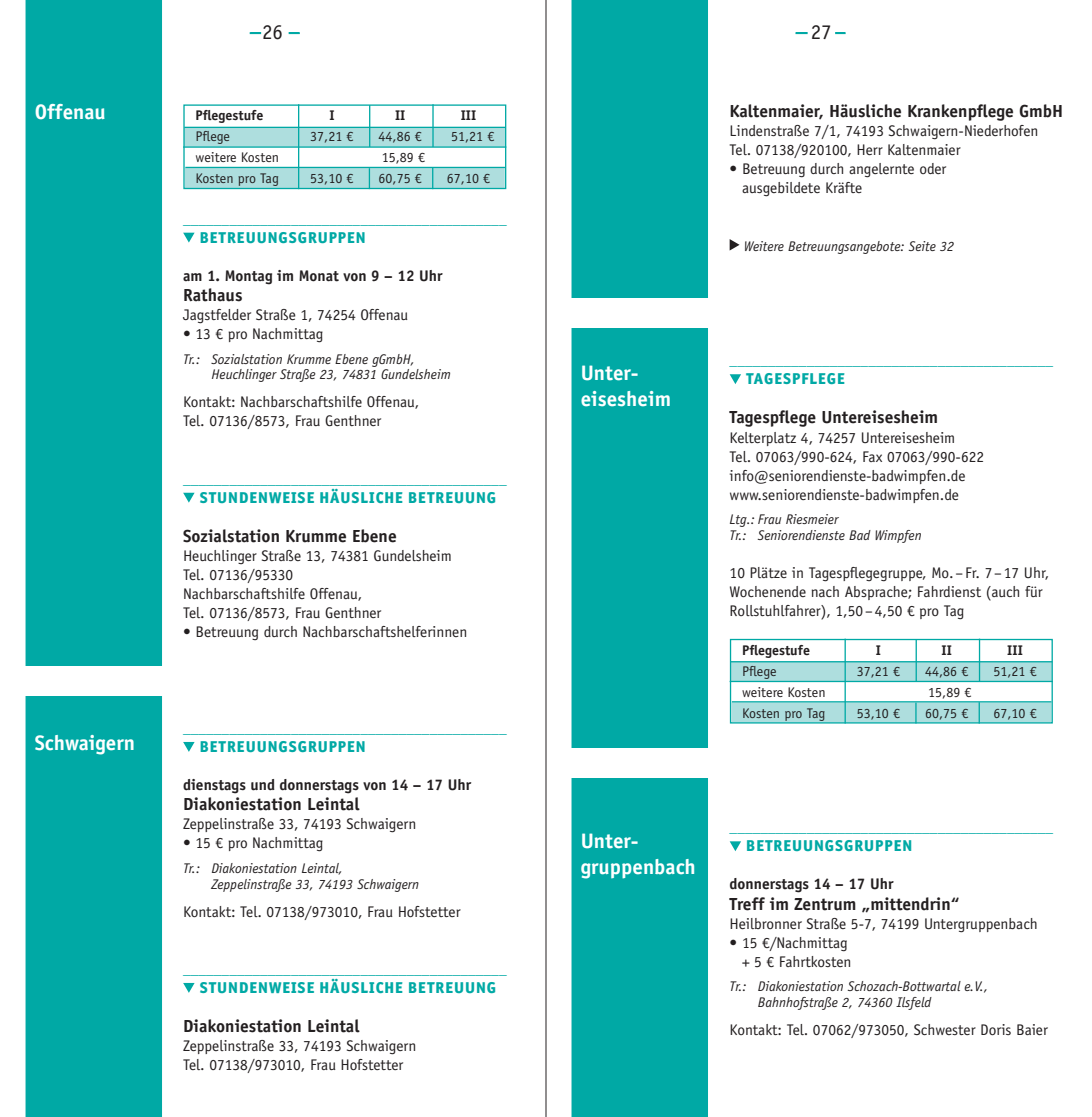
<style>
.page{position:relative;width:1092px;height:1117px;background:#fff}
.page>*{position:absolute;margin:0;border:0;box-sizing:border-box;transform-origin:0 0}
.t1{font:700 21px/26.2px "Officina Sans Std";color:#fff}
.t2{font:21px "Officina Sans Std";color:#231f20}
.t3{font:700 17.5px "Officina Sans Std";color:#231f20}
.t4{font:800 15.75px "Officina San ITC";letter-spacing:.06em;color:#00a9a5}
.t5{font:15.4px/19.1px "Officina Sans Std";color:#231f20}
.t6{font:15.4px "Officina Sans Std";color:#00a9a5}
.t7{font:700 15.4px "Officina Sans Std";color:#231f20}
.t8{font:italic 14px/15.8px "Officina Sans Std";color:#231f20}
.t9{font:14px "Officina Sans Std";color:#231f20}
.t10{font:700 14px "Officina Sans Std";color:#231f20}
</style>
<div class="page">
<div style="left:730px;top:661px;width:321px;height:20px;background:#aedede;border:1px solid #aedede"></div>
<div style="left:731px;top:702px;width:320px;height:20px;background:#aedede;border:1px solid #aedede"></div>
<div style="left:729px;top:638px;width:323px;height:85px;border:1px solid #00a9a5"></div>
<hr style="left:730px;top:661px;width:322px;height:1px;background:#00a9a5">
<hr style="left:729px;top:680px;width:323px;height:2px;background:#00a9a5">
<hr style="left:731px;top:701px;width:320px;height:1px;background:#00a9a5">
<hr style="left:915px;top:639px;width:1px;height:42px;background:#00a9a5">
<hr style="left:978px;top:638px;width:2px;height:43px;background:#00a9a5">
<svg style="left:915px;top:702px;width:1px;height:21px"></svg>
<svg style="left:978px;top:702px;width:1px;height:21px"></svg>
<hr style="left:844px;top:638px;width:1px;height:85px;background:#00a9a5">
<div style="left:184px;top:127px;width:321px;height:20px;background:#aedede"></div>
<div style="left:185px;top:168px;width:319px;height:20px;background:#aedede;border:1px solid #aedede"></div>
<div style="left:183px;top:104px;width:323px;height:85px;border:1px solid #00a9a5"></div>
<hr style="left:184px;top:127px;width:322px;height:1px;background:#00a9a5">
<hr style="left:183px;top:146px;width:323px;height:2px;background:#00a9a5">
<hr style="left:185px;top:167px;width:320px;height:1px;background:#00a9a5">
<hr style="left:369px;top:105px;width:1px;height:42px;background:#00a9a5">
<hr style="left:432px;top:104px;width:1px;height:43px;background:#00a9a5">
<svg style="left:369px;top:168px;width:1px;height:21px"></svg>
<svg style="left:432px;top:168px;width:1px;height:21px"></svg>
<hr style="left:298px;top:104px;width:1px;height:85px;background:#00a9a5">
<div style="left:571px;top:0;width:137px;height:1116px;background:#00a9a5"></div>
<div style="left:795px;top:32px;width:50px;height:2px;border:2px solid #00a9a5"></div>
<div style="left:807px;top:30px;width:28px;height:11px;background:#fff"></div>
<div style="left:250px;top:32px;width:50px;height:2px;background:#00a9a5;border:2px solid #00a9a5"></div>
<div style="left:261px;top:30px;width:27px;height:11px;background:#fff"></div>
<div style="left:26px;top:0;width:136px;height:1116px;background:#00a9a5"></div>
<svg style="left:183px;top:232px;width:12px;height:10px"></svg>
<svg style="left:183px;top:492px;width:12px;height:10px"></svg>
<svg style="left:183px;top:741px;width:12px;height:10px"></svg>
<svg style="left:183px;top:982px;width:12px;height:10px"></svg>
<svg style="left:729px;top:239px;width:10px;height:11px"></svg>
<svg style="left:729px;top:374px;width:12px;height:10px"></svg>
<svg style="left:729px;top:841px;width:12px;height:10px"></svg>
<div style="left:10px;top:666px;width:168px;height:29px;background:#fff"></div>
<div style="left:562px;top:748px;width:168px;height:30px;background:#fff"></div>
<div style="left:561px;top:298px;width:168px;height:29px;background:#fff"></div>
<hr style="left:545px;top:0;width:1px;height:1116px;background:#231f20">
<h1 class="t1" style="left:35px;top:98px;width:73px">Offenau</h1>
<h1 class="t1" style="left:35px;top:729px;width:102px">Schwaigern</h1>
<h1 class="t2" style="left:262px;top:19px;width:22px">26</h1>
<h1 class="t2" style="left:810px;top:19px;width:22px">27</h1>
<p class="t10" style="left:195px;top:107px;width:69px">Pflegestufe</p>
<p class="t10" style="left:329px;top:107px;width:7px">I</p>
<p class="t10" style="left:395px;top:107px;width:12px">II</p>
<p class="t10" style="left:461px;top:107px;width:17px">III</p>
<p class="t9" style="left:195px;top:128px;width:36px">Pflege</p>
<p class="t9" style="left:310px;top:128px;width:45px">37,21 €</p>
<p class="t9" style="left:378px;top:128px;width:45px">44,86 €</p>
<p class="t9" style="left:451px;top:128px;width:45px">51,21 €</p>
<p class="t9" style="left:195px;top:149px;width:85px">weitere Kosten</p>
<p class="t9" style="left:382px;top:149px;width:45px">15,89 €</p>
<p class="t9" style="left:195px;top:170px;width:85px">Kosten pro Tag</p>
<p class="t9" style="left:310px;top:170px;width:45px">53,10 €</p>
<p class="t9" style="left:378px;top:170px;width:45px">60,75 €</p>
<p class="t9" style="left:447px;top:170px;width:45px">67,10 €</p>
<p class="t6" style="left:183px;top:209px;width:325px">__________________________________________</p>
<p class="t4" style="left:200px;top:227px;width:167px">BETREUUNGSGRUPPEN</p>
<p class="t7" style="left:183px;top:266px;width:261px">am 1. Montag im Monat von 9 – 12 Uhr</p>
<p class="t3" style="left:183px;top:284px;width:61px">Rathaus</p>
<p class="t5" style="left:183px;top:305px;width:227px">Jagstfelder Straße 1, 74254 Offenau</p>
<p class="t5" style="left:183px;top:324px;width:142px">• 13 € pro Nachmittag</p>
<p class="t8" style="left:211px;top:351px;width:241px;text-indent:-28px">Tr.: Sozialstation Krumme Ebene gGmbH,<br>Heuchlinger Straße 23, 74831 Gundelsheim</p>
<p class="t5" style="left:183px;top:392px;width:238px">Kontakt: Nachbarschaftshilfe Offenau,<br>Tel. 07136/8573, Frau Genthner</p>
<p class="t6" style="left:183px;top:469px;width:325px">__________________________________________</p>
<p class="t4" style="left:200px;top:487px;width:298px">STUNDENWEISE HÄUSLICHE BETREUUNG</p>
<p class="t3" style="left:183px;top:525px;width:215px">Sozialstation Krumme Ebene</p>
<p class="t5" style="left:183px;top:546px;width:270px">Heuchlinger Straße 13, 74381 Gundelsheim<br>Tel. 07136/95330<br>Nachbarschaftshilfe Offenau,<br>Tel. 07136/8573, Frau Genthner</p>
<p class="t5" style="left:183px;top:622px;width:286px">• Betreuung durch Nachbarschaftshelferinnen</p>
<p class="t6" style="left:183px;top:718px;width:325px">__________________________________________</p>
<p class="t4" style="left:200px;top:736px;width:167px">BETREUUNGSGRUPPEN</p>
<p class="t7" style="left:183px;top:775px;width:289px">dienstags und donnerstags von 14 – 17 Uhr</p>
<p class="t3" style="left:183px;top:793px;width:178px">Diakoniestation Leintal</p>
<p class="t5" style="left:183px;top:814px;width:235px">Zeppelinstraße 33, 74193 Schwaigern</p>
<p class="t5" style="left:183px;top:833px;width:142px">• 15 € pro Nachmittag</p>
<p class="t8" style="left:211px;top:860px;width:209px;text-indent:-28px">Tr.: Diakoniestation Leintal,<br>Zeppelinstraße 33, 74193 Schwaigern</p>
<p class="t5" style="left:183px;top:901px;width:279px">Kontakt: Tel. 07138/973010, Frau Hofstetter</p>
<p class="t4" style="left:200px;top:977px;width:298px">STUNDENWEISE HÄUSLICHE BETREUUNG</p>
<p class="t3" style="left:183px;top:1014px;width:178px">Diakoniestation Leintal</p>
<p class="t5" style="left:183px;top:1036px;width:235px">Zeppelinstraße 33, 74193 Schwaigern<br>Tel. 07138/973010, Frau Hofstetter</p>
<h1 class="t1" style="left:580px;top:359px;width:92px">Unter&shy;eisesheim</h1>
<p class="t3" style="left:729px;top:100px;width:335px">Kaltenmaier, Häusliche Krankenpflege GmbH</p>
<p class="t5" style="left:729px;top:121px;width:310px">Lindenstraße 7/1, 74193 Schwaigern-Niederhofen<br>Tel. 07138/920100, Herr Kaltenmaier</p>
<p class="t5" style="left:742px;top:159px;width:206px;text-indent:-12px">• Betreuung durch angelernte oder ausgebildete Kräfte</p>
<p class="t8" style="left:743px;top:238px;width:212px">Weitere Betreuungsangebote: Seite 32</p>
<p class="t6" style="left:729px;top:351px;width:325px">__________________________________________</p>
<p class="t4" style="left:746px;top:369px;width:100px">TAGESPFLEGE</p>
<p class="t3" style="left:729px;top:406px;width:210px">Tagespflege Untereisesheim</p>
<p class="t5" style="left:729px;top:427px;width:256px">Kelterplatz 4, 74257 Untereisesheim<br>Tel. 07063/990-624, Fax 07063/990-622 info@seniorendienste-badwimpfen.de www.seniorendienste-badwimpfen.de</p>
<p class="t8" style="left:729px;top:511px;width:194px">Ltg.: Frau Riesmeier<br>Tr.: Seniorendienste Bad Wimpfen</p>
<p class="t5" style="left:729px;top:563px;width:321px">10 Plätze in Tagespflegegruppe, Mo.–Fr. 7–17 Uhr,<br>Wochenende nach Absprache; Fahrdienst (auch für<br>Rollstuhlfahrer), 1,50–4,50 € pro Tag</p>
<p class="t10" style="left:742px;top:641px;width:69px">Pflegestufe</p>
<p class="t10" style="left:875px;top:641px;width:7px">I</p>
<p class="t10" style="left:941px;top:641px;width:12px">II</p>
<p class="t10" style="left:1007px;top:641px;width:17px">III</p>
<p class="t9" style="left:742px;top:662px;width:36px">Pflege</p>
<p class="t9" style="left:856px;top:662px;width:45px">37,21 €</p>
<p class="t9" style="left:925px;top:662px;width:45px">44,86 €</p>
<p class="t9" style="left:993px;top:662px;width:45px">51,21 €</p>
<p class="t9" style="left:742px;top:683px;width:85px">weitere Kosten</p>
<p class="t9" style="left:928px;top:683px;width:45px">15,89 €</p>
<p class="t9" style="left:742px;top:704px;width:85px">Kosten pro Tag</p>
<p class="t9" style="left:856px;top:704px;width:45px">53,10 €</p>
<p class="t9" style="left:925px;top:704px;width:45px">60,75 €</p>
<p class="t9" style="left:993px;top:704px;width:45px">67,10 €</p>
<h1 class="t1" style="left:580px;top:827px;width:117px">Unter&shy;gruppenbach</h1>
<p class="t6" style="left:729px;top:817px;width:325px">__________________________________________</p>
<p class="t4" style="left:746px;top:835px;width:167px">BETREUUNGSGRUPPEN</p>
<p class="t7" style="left:729px;top:874px;width:165px">donnerstags 14 – 17 Uhr</p>
<p class="t3" style="left:729px;top:892px;width:231px">Treff im Zentrum „mittendrin“</p>
<p class="t5" style="left:729px;top:913px;width:310px">Heilbronner Straße 5-7, 74199 Untergruppenbach</p>
<p class="t5" style="left:729px;top:932px;width:123px;text-align:right">• 15 €/Nachmittag + 5 € Fahrtkosten</p>
<p class="t8" style="left:757px;top:978px;width:232px;text-indent:-28px">Tr.: Diakoniestation Schozach-Bottwartal e.V.,<br>Bahnhofstraße 2, 74360 Ilsfeld</p>
<p class="t5" style="left:729px;top:1019px;width:320px">Kontakt: Tel. 07062/973050, Schwester Doris Baier</p>
</div>
